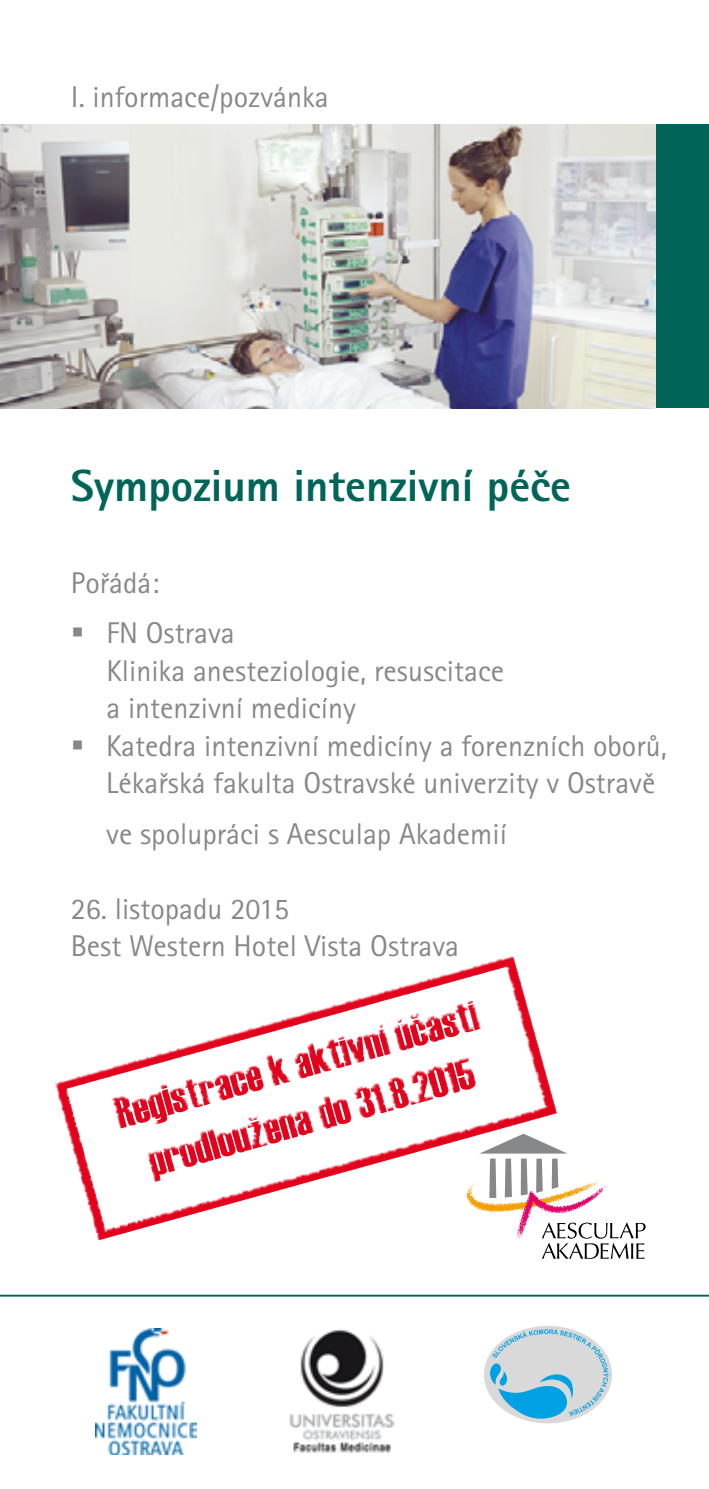
<style>
.page{position:relative;width:709px;height:1489px;background:#fff}
.page>*{position:absolute;margin:0;border:0;box-sizing:border-box;transform-origin:0 0}
.t1{font:45px/55px "Haettenschweiler";color:#e2001a;text-align:center}
.t2{font:45px "Rotis Sans Serif Extra Bold CE";color:#006558}
.t3{font:30px/37.5px "Rotis Sans Serif CE";color:#87888a}
</style>
<div class="page">
<hr style="left:0;top:1294px;width:709px;height:2px;background:#006558">
<div style="left:652px;top:125px;width:57px;height:283px;background:#006558"></div>
<svg style="left:542px;top:1151px;width:103px;height:107px"></svg>
<img style="left:95px;top:1328px;width:101px;height:125px">
<img style="left:289px;top:1329px;width:106px;height:124px">
<img style="left:0;top:125px;width:655px;height:283px">
<div style="left:484px;top:1325px;width:128px;height:98px;background:#d9d9d9;border-radius:50%"></div>
<svg style="left:489px;top:1329px;width:120px;height:91px"></svg>
<svg style="left:55px;top:956px;width:508px;height:290px"></svg>
<p class="t3" style="left:71px;top:78px;width:259px">I. informace/pozvánka</p>
<h1 class="t2" style="left:71px;top:458px;width:501px">Sympozium intenzivní péče</h1>
<p class="t3" style="left:106px;top:558px;width:130px;line-height:50px;text-indent:-35px">Pořádá:<br>FN Ostrava</p>
<p class="t3" style="left:106px;top:652px;width:562px">Klinika anesteziologie, resuscitace<br>a intenzivní medicíny<br>Katedra intenzivní medicíny a forenzních oborů, Lékařská fakulta Ostravské univerzity v Ostravě</p>
<p class="t3" style="left:106px;top:814px;width:402px">ve spolupráci s Aesculap Akademií</p>
<p class="t3" style="left:71px;top:889px;width:390px">26. listopadu 2015<br>Best Western Hotel Vista Ostrava</p>
<h1 class="t1" style="left:108px;top:1085px;width:377px;rotate:-15deg">Registrace k aktivní účasti prodloužena do 31.8.2015</h1>
</div>
